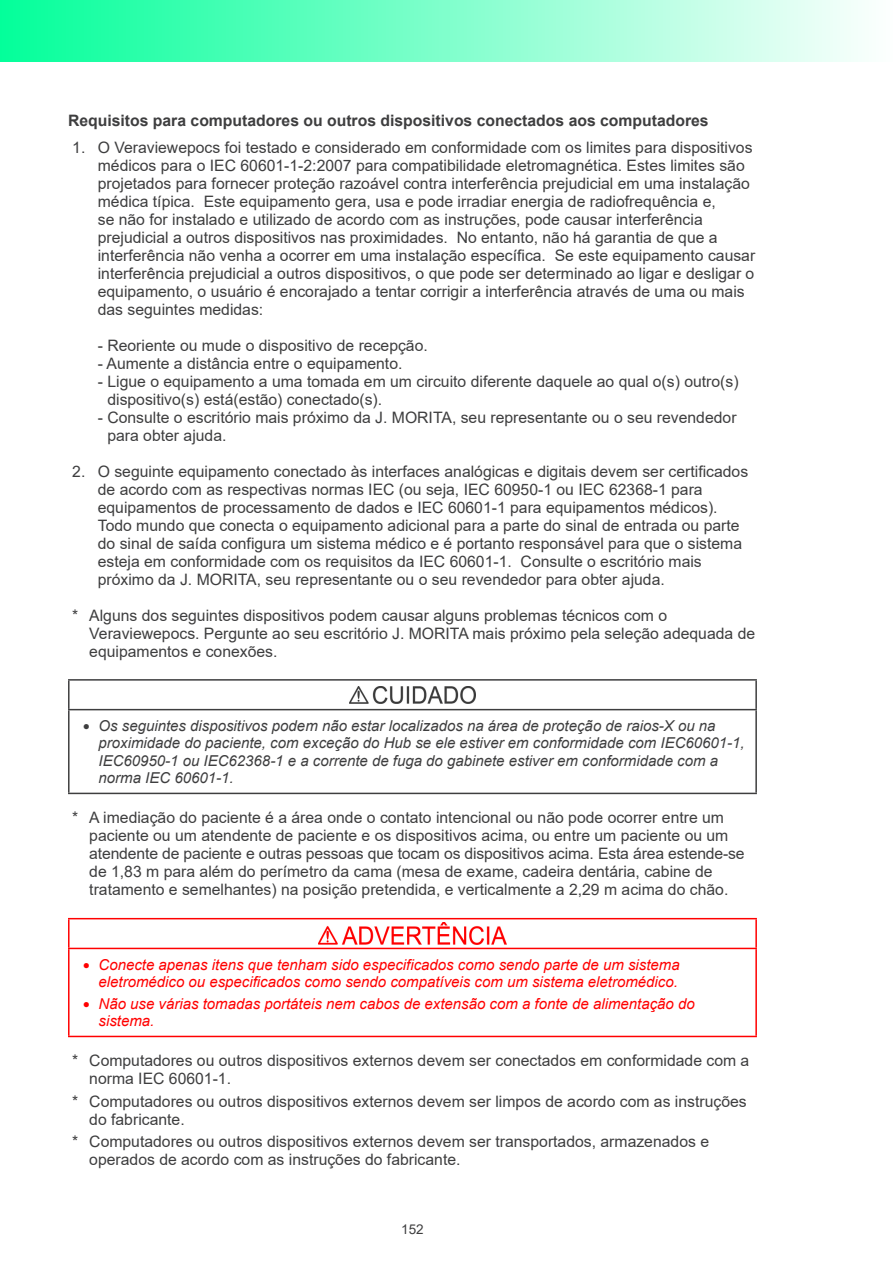
<style>
.page{position:relative;width:893px;height:1263px;background:#fff}
.page>*{position:absolute;margin:0;border:0;box-sizing:border-box;transform-origin:0 0}
.t1{font:15.75px/18px "Arial";color:#3e3e3f}
.t2{font:700 15.75px "Arial";color:#3e3e3f}
.t3{font:italic 15px/17.2px "Arial";color:#3e3e3f}
.t4{font:italic 15px/17.2px "Arial";color:#f00;text-align:right}
.t5{font:13.5px "Arial";color:#3e3e3f}
.s1{font-style:normal;font-size:12px}
</style>
<div class="page">
<div style="left:0;top:0;width:893px;height:62px;background:linear-gradient(to right,#03ff9a,#fdfffe)"></div>
<hr style="left:892px;top:0;width:1px;height:62px;background:#fdfffe">
<hr style="left:68px;top:679px;width:689px;height:2px;background:#3e3e3f">
<hr style="left:68px;top:681px;width:2px;height:28px;background:#3e3e3f">
<hr style="left:755px;top:681px;width:2px;height:28px;background:#3e3e3f">
<hr style="left:68px;top:709px;width:689px;height:1px;background:#3e3e3f">
<hr style="left:68px;top:710px;width:2px;height:83px;background:#3e3e3f">
<hr style="left:755px;top:710px;width:2px;height:83px;background:#3e3e3f">
<hr style="left:68px;top:793px;width:689px;height:1px;background:#3e3e3f">
<img style="left:350px;top:686px;width:125px;height:17px">
<hr style="left:68px;top:918px;width:689px;height:1px;background:#f00">
<hr style="left:68px;top:919px;width:2px;height:29px;background:#f00">
<hr style="left:755px;top:919px;width:2px;height:29px;background:#f00">
<hr style="left:68px;top:948px;width:689px;height:1px;background:#f00">
<hr style="left:68px;top:949px;width:2px;height:87px;background:#f00">
<hr style="left:755px;top:949px;width:2px;height:87px;background:#f00">
<hr style="left:68px;top:1036px;width:689px;height:1px;background:#f00">
<img style="left:318px;top:923px;width:189px;height:21px">
<p class="t2" style="left:68px;top:109px;width:642px">Requisitos para computadores ou outros dispositivos conectados aos computadores</p>
<p class="t1" style="left:98px;top:138px;width:659px;text-indent:-26px">1. O Veraviewepocs foi testado e considerado em conformidade com os limites para dispositivos médicos para o IEC 60601-1-2:2007 para compatibilidade eletromagnética. Estes limites são projetados para fornecer proteção razoável contra interferência prejudicial em uma instalação médica típica. Este equipamento gera, usa e pode irradiar energia de radiofrequência e,<br>se não for instalado e utilizado de acordo com as instruções, pode causar interferência prejudicial a outros dispositivos nas proximidades. No entanto, não há garantia de que a interferência não venha a ocorrer em uma instalação específica. Se este equipamento causar interferência prejudicial a outros dispositivos, o que pode ser determinado ao ligar e desligar o equipamento, o usuário é encorajado a tentar corrigir a interferência através de uma ou mais das seguintes medidas:</p>
<p class="t1" style="left:98px;top:336px;width:332px">- Reoriente ou mude o dispositivo de recepção.</p>
<p class="t1" style="left:98px;top:354px;width:306px">- Aumente a distância entre o equipamento.</p>
<p class="t1" style="left:107px;top:372px;width:633px;text-indent:-10px">- Ligue o equipamento a uma tomada em um circuito diferente daquele ao qual o(s) outro(s) dispositivo(s) está(estão) conectado(s).</p>
<p class="t1" style="left:107px;top:408px;width:631px;text-indent:-10px">- Consulte o escritório mais próximo da J. MORITA, seu representante ou o seu revendedor para obter ajuda.</p>
<p class="t1" style="left:98px;top:462px;width:652px;text-indent:-26px">2. O seguinte equipamento conectado às interfaces analógicas e digitais devem ser certificados de acordo com as respectivas normas IEC (ou seja, IEC 60950-1 ou IEC 62368-1 para equipamentos de processamento de dados e IEC 60601-1 para equipamentos médicos).<br>Todo mundo que conecta o equipamento adicional para a parte do sinal de entrada ou parte do sinal de saída configura um sistema médico e é portanto responsável para que o sistema esteja em conformidade com os requisitos da IEC 60601-1. Consulte o escritório mais próximo da J. MORITA, seu representante ou o seu revendedor para obter ajuda.</p>
<p class="t1" style="left:89px;top:606px;width:667px;text-indent:-17px">* Alguns dos seguintes dispositivos podem causar alguns problemas técnicos com o<br>Veraviewepocs. Pergunte ao seu escritório J. MORITA mais próximo pela seleção adequada de equipamentos e conexões.</p>
<p class="t3" style="left:99px;top:717px;width:648px;text-indent:-16px"><span class="s1">●</span> Os seguintes dispositivos podem não estar localizados na área de proteção de raios-X ou na proximidade do paciente, com exceção do Hub se ele estiver em conformidade com IEC60601-1, IEC60950-1 ou IEC62368-1 e a corrente de fuga do gabinete estiver em conformidade com a norma IEC 60601-1.</p>
<p class="t1" style="left:89px;top:809px;width:657px;text-indent:-17px">* A imediação do paciente é a área onde o contato intencional ou não pode ocorrer entre um paciente ou um atendente de paciente e os dispositivos acima, ou entre um paciente ou um atendente de paciente e outras pessoas que tocam os dispositivos acima. Esta área estende-se de 1,83 m para além do perímetro da cama (mesa de exame, cadeira dentária, cabine de tratamento e semelhantes) na posição pretendida, e verticalmente a 2,29 m acima do chão.</p>
<p class="t4" style="left:83px;top:956px;width:598px"><span class="s1">●</span> Conecte apenas itens que tenham sido especificados como sendo parte de um sistema eletromédico ou especificados como sendo compatíveis com um sistema eletromédico.</p>
<p class="t4" style="left:99px;top:995px;width:598px;text-align:left;text-indent:-16px"><span class="s1">●</span> Não use várias tomadas portáteis nem cabos de extensão com a fonte de alimentação do sistema.</p>
<p class="t1" style="left:89px;top:1052px;width:662px;text-indent:-17px">* Computadores ou outros dispositivos externos devem ser conectados em conformidade com a norma IEC 60601-1.</p>
<p class="t1" style="left:89px;top:1092px;width:659px;text-indent:-17px">* Computadores ou outros dispositivos externos devem ser limpos de acordo com as instruções do fabricante.</p>
<p class="t1" style="left:89px;top:1132px;width:621px;text-indent:-17px">* Computadores ou outros dispositivos externos devem ser transportados, armazenados e operados de acordo com as instruções do fabricante.</p>
<p class="t5" style="left:401px;top:1220px;width:24px">152</p>
</div>
